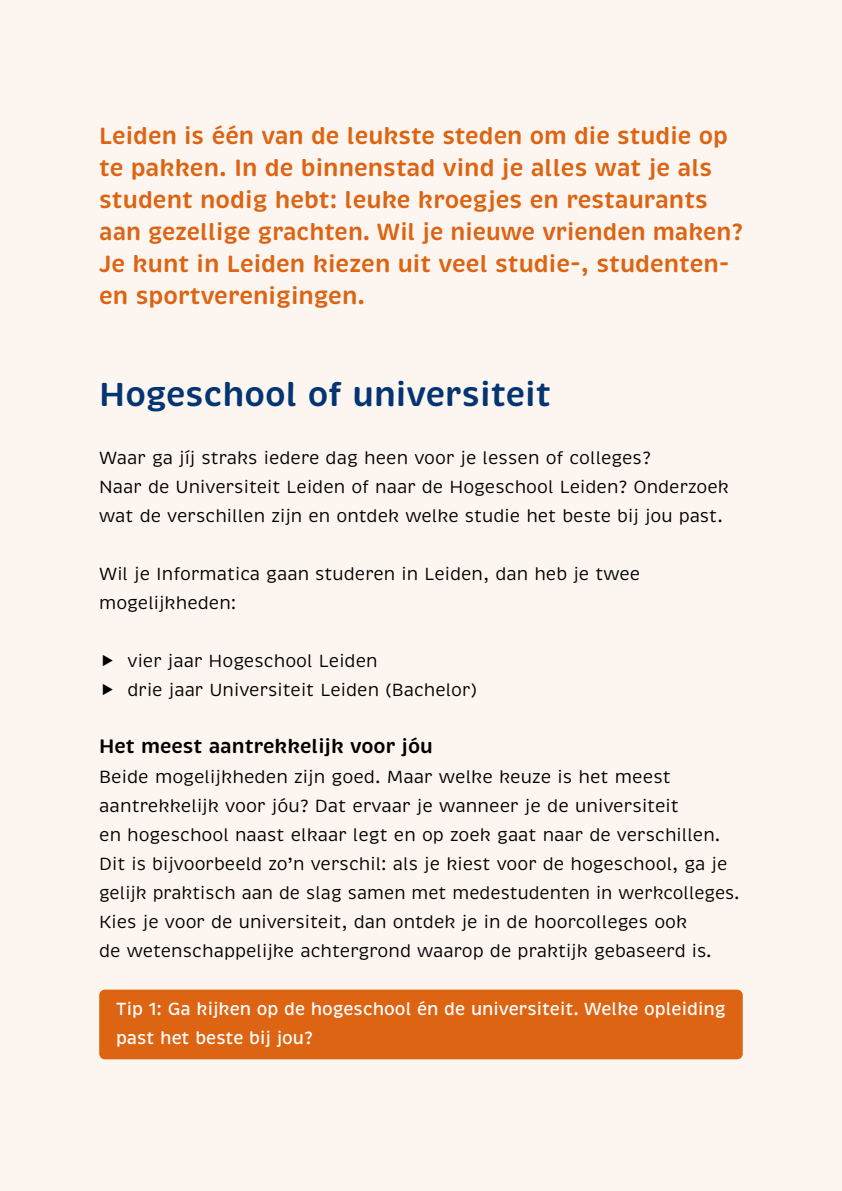
<style>
.page{position:relative;width:842px;height:1191px;background:#fdf5ef}
.page>*{position:absolute;margin:0;border:0;box-sizing:border-box;transform-origin:0 0}
._02_kop_2{font:600 34px "Brevia";color:#033572}
._01_intro{font:600 24px/32px "Brevia";color:#dc6413}
._03_subkop{font:600 20px "Brevia";color:#000}
._00_tekst{font:18px/29px "Brevia";color:#000}
._06_kader{font:500 18px/29px "Brevia";color:#fff}
</style>
<div class="page">
<div style="left:99px;top:989px;width:644px;height:70px;background:#dc6413;border-radius:6px"></div>
<p class="_01_intro" style="left:99px;top:120px;width:645px">Leiden is één van de leukste steden om die studie op te pakken. In de binnenstad vind je alles wat je als student nodig hebt: leuke kroegjes en restaurants aan gezellige grachten. Wil je nieuwe vrienden maken?<br>Je kunt in Leiden kiezen uit veel studie-, studenten&shy;en sportverenigingen.</p>
<h2 class="_02_kop_2" style="left:99px;top:373px;width:453px">Hogeschool of universiteit</h2>
<p class="_00_tekst" style="left:99px;top:444px;width:631px">Waar ga jíj straks iedere dag heen voor je lessen of colleges?<br>Naar de Universiteit Leiden of naar de Hogeschool Leiden? Onderzoek wat de verschillen zijn en ontdek welke studie het beste bij jou past.</p>
<p class="_00_tekst" style="left:99px;top:560px;width:543px">Wil je Informatica gaan studeren in Leiden, dan heb je twee mogelijkheden:</p>
<p class="_00_tekst" style="left:128px;top:647px;width:252px">vier jaar Hogeschool Leiden</p>
<p class="_00_tekst" style="left:128px;top:676px;width:351px">drie jaar Universiteit Leiden (Bachelor)</p>
<h3 class="_03_subkop" style="left:99px;top:734px;width:335px">Het meest aantrekkelijk voor jóu</h3>
<p class="_00_tekst" style="left:99px;top:763px;width:623px">Beide mogelijkheden zijn goed. Maar welke keuze is het meest aantrekkelijk voor jóu? Dat ervaar je wanneer je de universiteit<br>en hogeschool naast elkaar legt en op zoek gaat naar de verschillen.</p>
<p class="_00_tekst" style="left:99px;top:850px;width:642px">Dit is bijvoorbeeld zo’n verschil: als je kiest voor de hogeschool, ga je gelijk praktisch aan de slag samen met medestudenten in werkcolleges.<br>Kies je voor de universiteit, dan ontdek je in de hoorcolleges ook<br>de wetenschappelijke achtergrond waarop de praktijk gebaseerd is.</p>
<p class="_06_kader" style="left:116px;top:995px;width:611px">Tip 1: Ga kijken op de hogeschool én de universiteit. Welke opleiding past het beste bij jou?</p>
</div>
